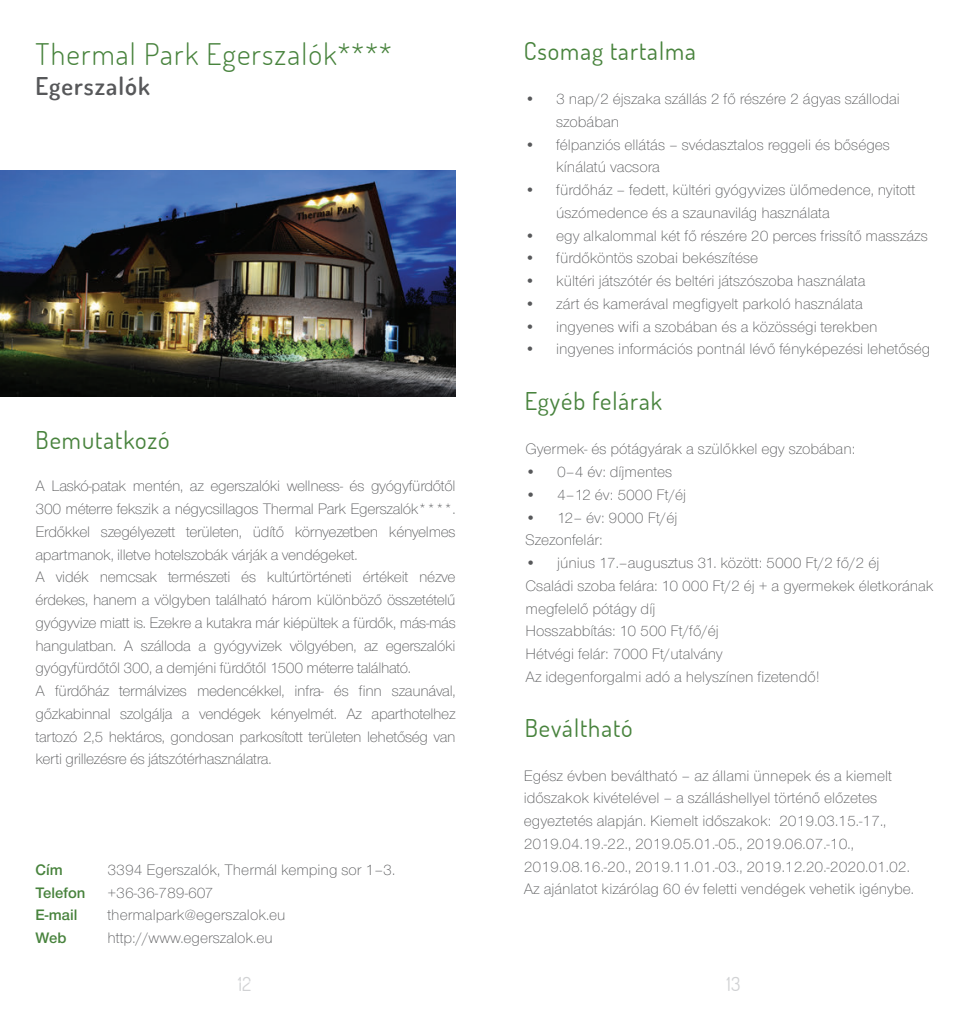
<style>
.page{position:relative;width:978px;height:1017px;background:#fff}
.page>*{position:absolute;margin:0;border:0;box-sizing:border-box;transform-origin:0 0}
.t1{font:300 29.75px "Dosis";letter-spacing:.04em;color:#48833d}
.t2{font:24.5px "Dosis";letter-spacing:.04em;color:#48833d}
.t3{font:600 24.5px "Dosis";letter-spacing:.04em;color:#57585a}
.t4{font:19.25px "Dosis";color:#d1d2d4}
.t5{font:300 15.75px/22.8px "Nimbus Sans Novus TOT";color:#57585a}
.t6{font:300 15.75px/22.8px "Nimbus Sans Novus TOT";letter-spacing:-.02em;color:#57585a}
.t7{font:15.75px/22.8px "Nimbus Sans Novus TOT Sem Bol";color:#48833d}
</style>
<div class="page">
<img style="left:0;top:171px;width:455px;height:226px">
<h1 class="t1" style="left:36px;top:35px;width:357px">Thermal Park Egerszalók****</h1>
<h2 class="t3" style="left:36px;top:70px;width:116px">Egerszalók</h2>
<h2 class="t2" style="left:36px;top:423px;width:135px">Bemutatkozó</h2>
<p class="t6" style="left:36px;top:475px;width:421px">A Laskó-patak mentén, az egerszalóki wellness- és gyógyfürdőtől 300 méterre fekszik a négycsillagos Thermal Park Egerszalók****.<br>Erdőkkel szegélyezett területen, üdítő környezetben kényelmes apartmanok, illetve hotelszobák várják a vendégeket.<br>A vidék nemcsak természeti és kultúrtörténeti értékeit nézve érdekes, hanem a völgyben található három különböző összetételű gyógyvize miatt is. Ezekre a kutakra már kiépültek a fürdők, más-más hangulatban. A szálloda a gyógyvizek völgyében, az egerszalóki gyógyfürdőtől 300, a demjéni fürdőtől 1500 méterre található.<br>A fürdőház termálvizes medencékkel, infra- és finn szaunával, gőzkabinnal szolgálja a vendégek kényelmét. Az aparthotelhez tartozó 2,5 hektáros, gondosan parkosított területen lehetőség van kerti grillezésre és játszótérhasználatra.</p>
<p class="t7" style="left:36px;top:858px;width:51px">Cím<br>Telefon<br>E-mail<br>Web</p>
<p class="t5" style="left:107px;top:858px;width:289px">3394 Egerszalók, Thermál kemping sor 1–3. +36-36-789-607 thermalpark@egerszalok.eu http://www.egerszalok.eu</p>
<p class="t4" style="left:237px;top:971px;width:15px">12</p>
<h2 class="t2" style="left:523px;top:35px;width:173px">Csomag tartalma</h2>
<p class="t5" style="left:556px;top:88px;width:345px;text-indent:-32px">• 3 nap/2 éjszaka szállás 2 fő részére 2 ágyas szállodai szobában</p>
<p class="t5" style="left:556px;top:133px;width:335px;text-indent:-32px">• félpanziós ellátás – svédasztalos reggeli és bőséges kínálatú vacsora</p>
<p class="t5" style="left:556px;top:179px;width:361px;text-indent:-32px">• fürdőház – fedett, kültéri gyógyvizes ülőmedence, nyitott úszómedence és a szaunavilág használata</p>
<p class="t5" style="left:524px;top:224px;width:404px">• egy alkalommal két fő részére 20 perces frissítő masszázs</p>
<p class="t5" style="left:524px;top:247px;width:235px">• fürdőköntös szobai bekészítése</p>
<p class="t5" style="left:524px;top:270px;width:342px">• kültéri játszótér és beltéri játszószoba használata</p>
<p class="t5" style="left:524px;top:292px;width:340px">• zárt és kamerával megfigyelt parkoló használata</p>
<p class="t5" style="left:524px;top:315px;width:354px">• ingyenes wifi a szobában és a közösségi terekben</p>
<p class="t5" style="left:524px;top:338px;width:407px">• ingyenes információs pontnál lévő fényképezési lehetőség</p>
<h2 class="t2" style="left:524px;top:385px;width:139px">Egyéb felárak</h2>
<p class="t5" style="left:525px;top:438px;width:331px">Gyermek- és pótágyárak a szülőkkel egy szobában:</p>
<p class="t5" style="left:525px;top:461px;width:148px">• 0–4 év: díjmentes</p>
<p class="t5" style="left:525px;top:483px;width:162px">• 4–12 év: 5000 Ft/éj</p>
<p class="t5" style="left:525px;top:506px;width:153px">• 12– év: 9000 Ft/éj<br>Szezonfelár:</p>
<p class="t5" style="left:525px;top:552px;width:409px">• június 17.–augusztus 31. között: 5000 Ft/2 fő/2 éj<br>Családi szoba felára: 10 000 Ft/2 éj + a gyermekek életkorának megfelelő pótágy díj<br>Hosszabbítás: 10 500 Ft/fő/éj<br>Hétvégi felár: 7000 Ft/utalvány<br>Az idegenforgalmi adó a helyszínen fizetendő!</p>
<h2 class="t2" style="left:524px;top:712px;width:109px">Beváltható</h2>
<p class="t5" style="left:523px;top:764px;width:391px">Egész évben beváltható – az állami ünnepek és a kiemelt időszakok kivételével – a szálláshellyel történő előzetes egyeztetés alapján. Kiemelt időszakok: 2019.03.15.-17., 2019.04.19.-22., 2019.05.01.-05., 2019.06.07.-10., 2019.08.16.-20., 2019.11.01.-03., 2019.12.20.-2020.01.02.<br>Az ajánlatot kizárólag 60 év feletti vendégek vehetik igénybe.</p>
<p class="t4" style="left:726px;top:971px;width:15px">13</p>
</div>
